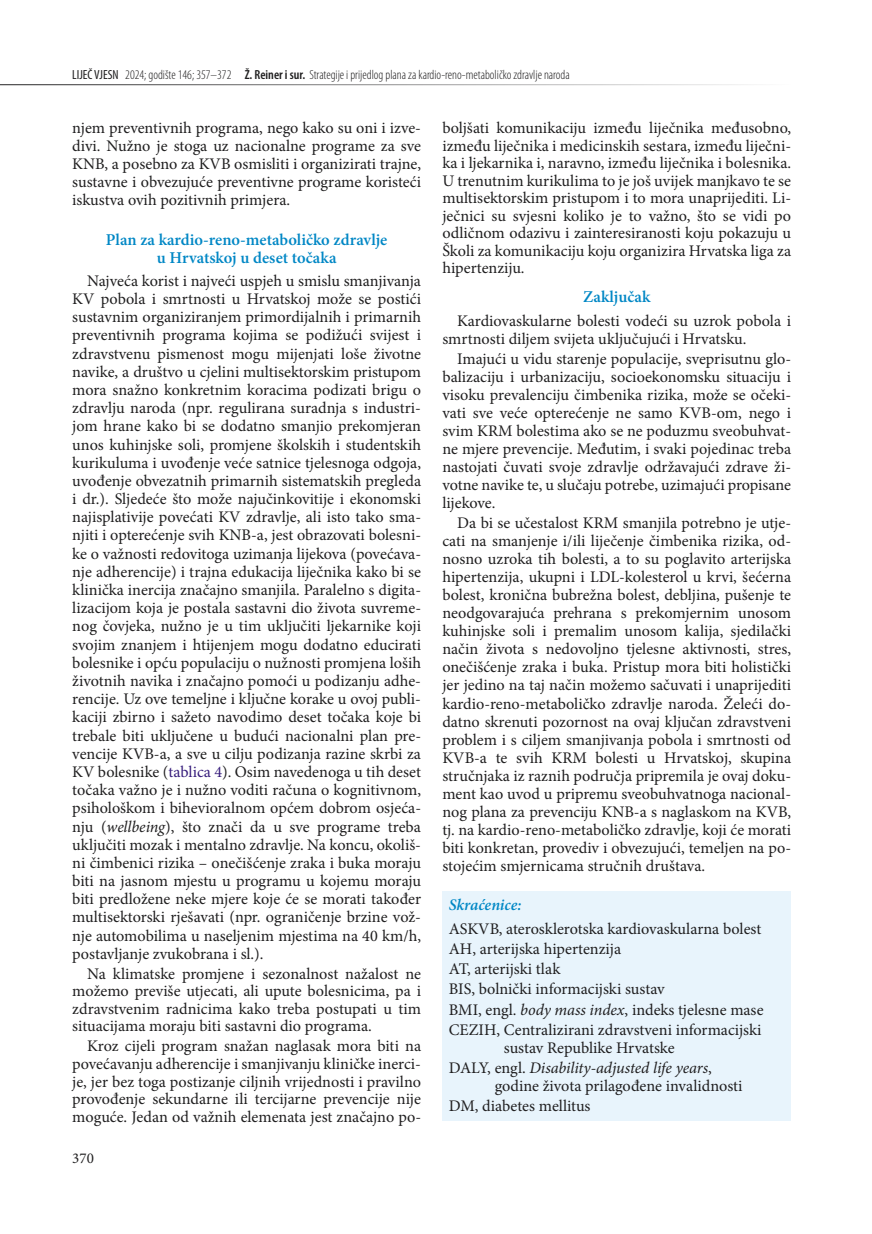
<style>
.page{position:relative;width:872px;height:1234px;background:#fff}
.page>*{position:absolute;margin:0;border:0;box-sizing:border-box;transform-origin:0 0}
.t1{font:600 16.5px/18px "Minion Pro";color:#0087c5;text-align:center}
.t2{font:16.2px/18.1px "Minion Pro";color:#1f1e1f;text-align:justify}
.t3{font:italic 600 16.2px "Minion Pro";letter-spacing:-.005em;color:#0087c5}
.t4{font:15px "Minion Pro";color:#1f1e1f}
.t5{font:300 condensed 13.2px "Myriad Pro";color:#1f1e1f}
.s1{font-weight:400}
.s2{font-weight:600}
.s3{color:#371d7c}
.s4{font-style:italic}
</style>
<div class="page">
<hr style="left:0;top:84px;width:791px;height:1px;background:#1f1e1f">
<div style="left:442px;top:891px;width:349px;height:229px;background:#e8f4fc"></div>
<p class="t5" style="left:72px;top:67px;width:499px"><span class="s1">LIJEČ VJESN</span> 2024; godište 146; 357–372 <span class="s2">Ž. Reiner i sur.</span> Strategije i prijedlog plana za kardio-reno-metaboličko zdravlje naroda</p>
<p class="t2" style="left:72px;top:119px;width:350px">njem preventivnih programa, nego kako su oni i izve&shy;divi. Nužno je stoga uz nacionalne programe za sve KNB, a posebno za KVB osmisliti i organizirati trajne, sustavne i obvezujuće preventivne programe koristeći iskustva ovih pozitivnih primjera.</p>
<p class="t1" style="left:106px;top:230px;width:283px">Plan za kardio-reno-metaboličko zdravlje u Hrvatskoj u deset točaka</p>
<p class="t2" style="left:72px;top:271px;width:350px;text-indent:15px">Najveća korist i najveći uspjeh u smislu smanjivanja KV pobola i smrtnosti u Hrvatskoj može se postići sustavnim organiziranjem primordijalnih i primarnih preventivnih programa kojima se podižući svijest i zdravstvenu pismenost mogu mijenjati loše životne navike, a društvo u cjelini multisektorskim pristupom mora snažno konkretnim koracima podizati brigu o zdravlju naroda (npr. regulirana suradnja s industri&shy;jom hrane kako bi se dodatno smanjio prekomjeran unos kuhinjske soli, promjene školskih i studentskih kurikuluma i uvođenje veće satnice tjelesnoga odgoja, uvođenje obvezatnih primarnih sistematskih pregleda i dr.). Sljedeće što može najučinkovitije i ekonomski najisplativije povećati KV zdravlje, ali isto tako sma&shy;njiti i opterećenje svih KNB-a, jest obrazovati bolesni&shy;ke o važnosti redovitoga uzimanja lijekova (povećava&shy;nje adherencije) i trajna edukacija liječnika kako bi se klinička inercija značajno smanjila. Paralelno s digita&shy;lizacijom koja je postala sastavni dio života suvreme&shy;nog čovjeka, nužno je u tim uključiti ljekarnike koji svojim znanjem i htijenjem mogu dodatno educirati bolesnike i opću populaciju o nužnosti promjena loših životnih navika i značajno pomoći u podizanju adhe&shy;rencije. Uz ove temeljne i ključne korake u ovoj publi&shy;kaciji zbirno i sažeto navodimo deset točaka koje bi trebale biti uključene u budući nacionalni plan pre&shy;vencije KVB-a, a sve u cilju podizanja razine skrbi za KV bolesnike (<span class="s3">tablica 4</span>). Osim navedenoga u tih deset točaka važno je i nužno voditi računa o kognitivnom, psihološkom i bihevioralnom općem dobrom osjeća&shy;nju (<span class="s4">wellbeing</span>), što znači da u sve programe treba uključiti mozak i mentalno zdravlje. Na koncu, okoliš&shy;ni čimbenici rizika – onečišćenje zraka i buka moraju biti na jasnom mjestu u programu u kojemu moraju biti predložene neke mjere koje će se morati također multisektorski rješavati (npr. ograničenje brzine vož&shy;nje automobilima u naseljenim mjestima na 40 km/h, postavljanje zvukobrana i sl.).</p>
<p class="t2" style="left:72px;top:964px;width:350px;line-height:17.5px;text-indent:15px">Na klimatske promjene i sezonalnost nažalost ne možemo previše utjecati, ali upute bolesnicima, pa i zdravstvenim radnicima kako treba postupati u tim situacijama moraju biti sastavni dio programa.</p>
<p class="t2" style="left:72px;top:1037px;width:350px;line-height:17.5px;text-indent:15px">Kroz cijeli program snažan naglasak mora biti na povećavanju adherencije i smanjivanju kliničke inerci&shy;je, jer bez toga postizanje ciljnih vrijednosti i pravilno provođenje sekundarne ili tercijarne prevencije nije moguće. Jedan od važnih elemenata jest značajno po-</p>
<p class="t2" style="left:442px;top:119px;width:350px;line-height:17.5px">boljšati komunikaciju između liječnika međusobno, između liječnika i medicinskih sestara, između liječni&shy;ka i ljekarnika i, naravno, između liječnika i bolesnika.<br>U trenutnim kurikulima to je još uvijek manjkavo te se multisektorskim pristupom i to mora unaprijediti. Li&shy;ječnici su svjesni koliko je to važno, što se vidi po odličnom odazivu i zainteresiranosti koju pokazuju u Školi za komunikaciju koju organizira Hrvatska liga za hipertenziju.</p>
<p class="t1" style="left:583px;top:287px;width:69px">Zaključak</p>
<p class="t2" style="left:442px;top:312px;width:350px;text-indent:15px">Kardiovaskularne bolesti vodeći su uzrok pobola i smrtnosti diljem svijeta uključujući i Hrvatsku.</p>
<p class="t2" style="left:442px;top:350px;width:350px;text-indent:15px">Imajući u vidu starenje populacije, sveprisutnu glo&shy;balizaciju i urbanizaciju, socioekonomsku situaciju i visoku prevalenciju čimbenika rizika, može se očeki&shy;vati sve veće opterećenje ne samo KVB-om, nego i svim KRM bolestima ako se ne poduzmu sveobuhvat&shy;ne mjere prevencije. Međutim, i svaki pojedinac treba nastojati čuvati svoje zdravlje održavajući zdrave ži&shy;votne navike te, u slučaju potrebe, uzimajući propisane lijekove.</p>
<p class="t2" style="left:442px;top:514px;width:350px;text-indent:15px">Da bi se učestalost KRM smanjila potrebno je utje&shy;cati na smanjenje i/ili liječenje čimbenika rizika, od&shy;nosno uzroka tih bolesti, a to su poglavito arterijska hipertenzija, ukupni i LDL-kolesterol u krvi, šećerna bolest, kronična bubrežna bolest, debljina, pušenje te neodgovarajuća prehrana s prekomjernim unosom kuhinjske soli i premalim unosom kalija, sjedilački način života s nedovoljno tjelesne aktivnosti, stres, onečišćenje zraka i buka. Pristup mora biti holistički jer jedino na taj način možemo sačuvati i unaprijediti kardio-reno-metaboličko zdravlje naroda. Želeći do&shy;datno skrenuti pozornost na ovaj ključan zdravstveni problem i s ciljem smanjivanja pobola i smrtnosti od KVB-a te svih KRM bolesti u Hrvatskoj, skupina stručnjaka iz raznih područja pripremila je ovaj doku&shy;ment kao uvod u pripremu sveobuhvatnoga nacional&shy;nog plana za prevenciju KNB-a s naglaskom na KVB, tj. na kardio-reno-metaboličko zdravlje, koji će morati biti konkretan, provediv i obvezujući, temeljen na po&shy;stojećim smjernicama stručnih društava.</p>
<p class="t3" style="left:449px;top:892px;width:74px">Skraćenice:</p>
<p class="t2" style="left:449px;top:918px;width:316px;line-height:20.1px;text-align:left">ASKVB, aterosklerotska kardiovaskularna bolest AH, arterijska hipertenzija<br>AT, arterijski tlak<br>BIS, bolnički informacijski sustav<br>BMI, engl. <span class="s4">body mass index</span>, indeks tjelesne mase CEZIH, Centralizirani zdravstveni informacijski</p>
<p class="t2" style="left:449px;top:1037px;width:265px;line-height:20.1px;text-indent:55px">sustav Republike Hrvatske<br>DALY, engl. <span class="s4">Disability-adjusted life years</span>,</p>
<p class="t2" style="left:449px;top:1075px;width:295px;line-height:20.1px;text-indent:46px">godine života prilagođene invalidnosti<br>DM, diabetes mellitus</p>
<p class="t4" style="left:72px;top:1147px;width:23px">370</p>
</div>
